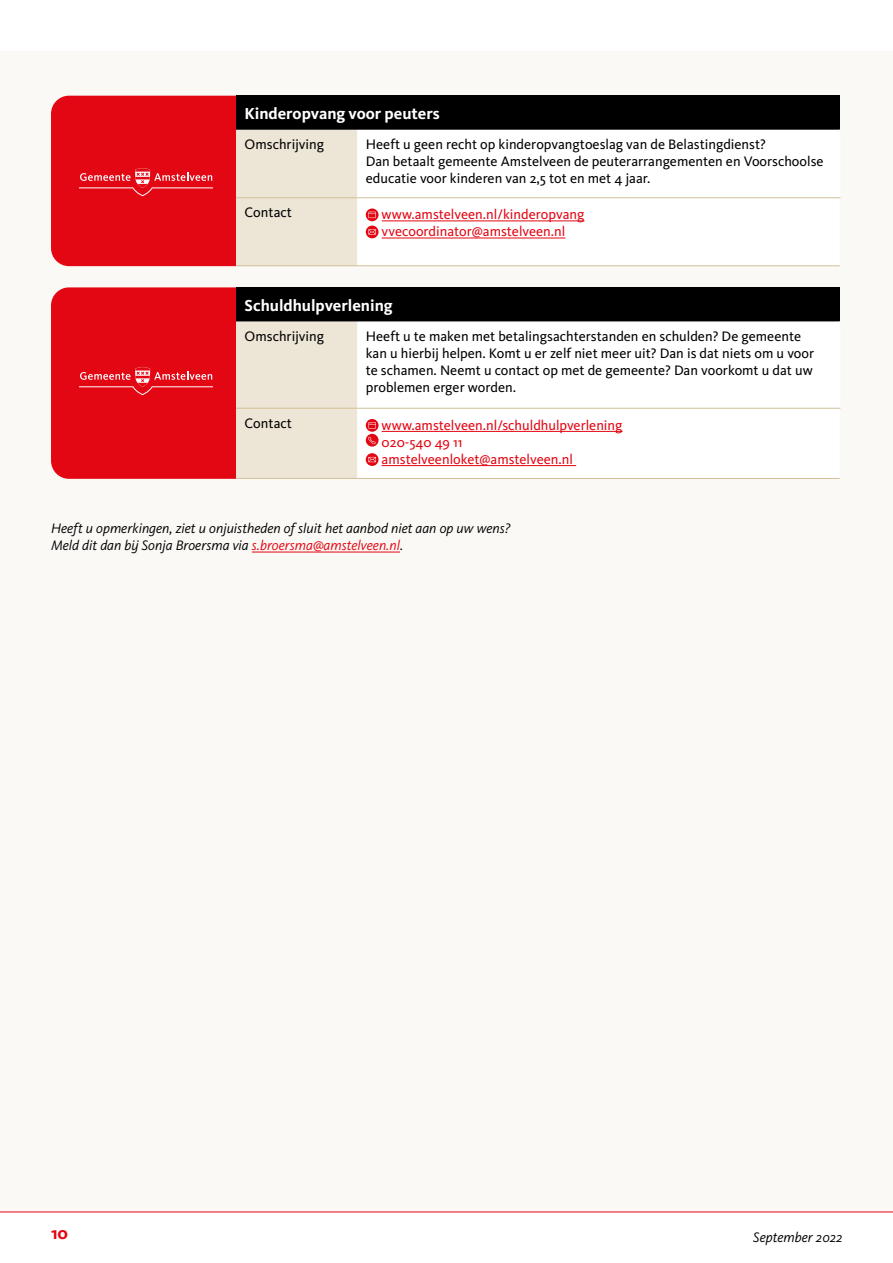
<style>
.page{position:relative;width:893px;height:1263px;background:#fff}
.page>*{position:absolute;margin:0;border:0;box-sizing:border-box;transform-origin:0 0}
.t1{font:700 18px "Kievit Pro";color:#e30613}
.t2{font:700 16.5px "Kievit Pro";color:#fff}
.t3{font:14.25px/17.1px "Kievit Pro";color:#000}
.t4{font:14.25px "Kievit Pro";color:#e30613}
.t5{font:italic 14.25px "Kievit Pro";color:#000}
.s1{color:#e30613}
</style>
<div class="page">
<div style="left:0;top:51px;width:893px;height:1161px;background:#fbf9f5"></div>
<hr style="left:0;top:1211px;width:893px;height:1px;background:#e30613">
<div style="left:236px;top:96px;width:604px;height:34px;background:#000"></div>
<svg style="left:51px;top:96px;width:306px;height:170px;background:#d44e51"></svg>
<div style="left:357px;top:198px;width:483px;height:41px;background:#fff"></div>
<hr style="left:839px;top:130px;width:1px;height:67px;background:#fff">
<hr style="left:236px;top:197px;width:121px;height:1px;background:#d1c098">
<hr style="left:357px;top:197px;width:483px;height:1px;background:#d1c098">
<hr style="left:236px;top:265px;width:121px;height:1px;background:#d1c098">
<hr style="left:357px;top:265px;width:483px;height:1px;background:#d1c098">
<hr style="left:382px;top:221px;width:202px;height:1px;background:#e30613">
<hr style="left:382px;top:238px;width:183px;height:1px;background:#e30613">
<svg style="left:366px;top:208px;width:13px;height:13px"></svg>
<svg style="left:368px;top:212px;width:8px;height:6px"></svg>
<div style="left:366px;top:226px;width:13px;height:12px;background:#e30613;border-radius:50%"></div>
<svg style="left:368px;top:229px;width:8px;height:6px"></svg>
<div style="left:236px;top:287px;width:604px;height:34px;background:#000"></div>
<svg style="left:51px;top:287px;width:306px;height:192px;background:#d65053"></svg>
<div style="left:357px;top:321px;width:482px;height:146px;background:#fff"></div>
<hr style="left:839px;top:321px;width:1px;height:87px;background:#fff">
<hr style="left:236px;top:408px;width:121px;height:1px;background:#d1c098">
<hr style="left:357px;top:408px;width:483px;height:1px;background:#d1c098">
<hr style="left:236px;top:478px;width:121px;height:1px;background:#d1c098">
<hr style="left:357px;top:478px;width:483px;height:1px;background:#d1c098">
<hr style="left:382px;top:431px;width:240px;height:1px;background:#e30613">
<hr style="left:382px;top:465px;width:194px;height:1px;background:#e30613">
<svg style="left:366px;top:419px;width:13px;height:13px"></svg>
<svg style="left:368px;top:422px;width:8px;height:7px"></svg>
<svg style="left:366px;top:434px;width:13px;height:13px"></svg>
<svg style="left:368px;top:437px;width:7px;height:7px"></svg>
<svg style="left:366px;top:453px;width:13px;height:13px"></svg>
<svg style="left:368px;top:457px;width:8px;height:5px"></svg>
<hr style="left:252px;top:552px;width:148px;height:1px;background:#e30613">
<h3 class="t2" style="left:245px;top:103px;width:197px">Kinderopvang voor peuters</h3>
<h1 class="t3" style="left:245px;top:136px;width:81px">Omschrijving</h1>
<h1 class="t3" style="left:366px;top:136px;width:459px">Heeft u geen recht op kinderopvangtoeslag van de Belastingdienst?<br>Dan betaalt gemeente Amstelveen de peuterarrangementen en Voorschoolse educatie voor kinderen van 2,5 tot en met 4 jaar.</h1>
<h1 class="t3" style="left:245px;top:204px;width:49px">Contact</h1>
<h1 class="t4" style="left:382px;top:206px;width:204px">www.amstelveen.nl/kinderopvang</h1>
<h1 class="t4" style="left:382px;top:223px;width:185px">vvecoordinator@amstelveen.nl</h1>
<h3 class="t2" style="left:245px;top:295px;width:150px">Schuldhulpverlening</h3>
<h1 class="t3" style="left:245px;top:327px;width:81px">Omschrijving</h1>
<h1 class="t3" style="left:366px;top:327px;width:450px">Heeft u te maken met betalingsachterstanden en schulden? De gemeente kan u hierbij helpen. Komt u er zelf niet meer uit? Dan is dat niets om u voor te schamen. Neemt u contact op met de gemeente? Dan voorkomt u dat uw problemen erger worden.</h1>
<h1 class="t3" style="left:245px;top:414px;width:49px">Contact</h1>
<h1 class="t4" style="left:382px;top:416px;width:242px">www.amstelveen.nl/schuldhulpverlening</h1>
<h1 class="t4" style="left:382px;top:433px;width:82px">020-540 49 11</h1>
<h1 class="t4" style="left:382px;top:450px;width:193px">amstelveenloket@amstelveen.nl</h1>
<h1 class="t5" style="left:51px;top:520px;width:461px">Heeft u opmerkingen, ziet u onjuistheden of sluit het aanbod niet aan op uw wens?</h1>
<h1 class="t5" style="left:51px;top:537px;width:354px">Meld dit dan bij Sonja Broersma via <span class="s1">s.broersma@amstelveen.nl</span>.</h1>
<p class="t1" style="left:51px;top:1222px;width:19px">10</p>
<h1 class="t5" style="left:753px;top:1229px;width:91px">September 2022</h1>
</div>
